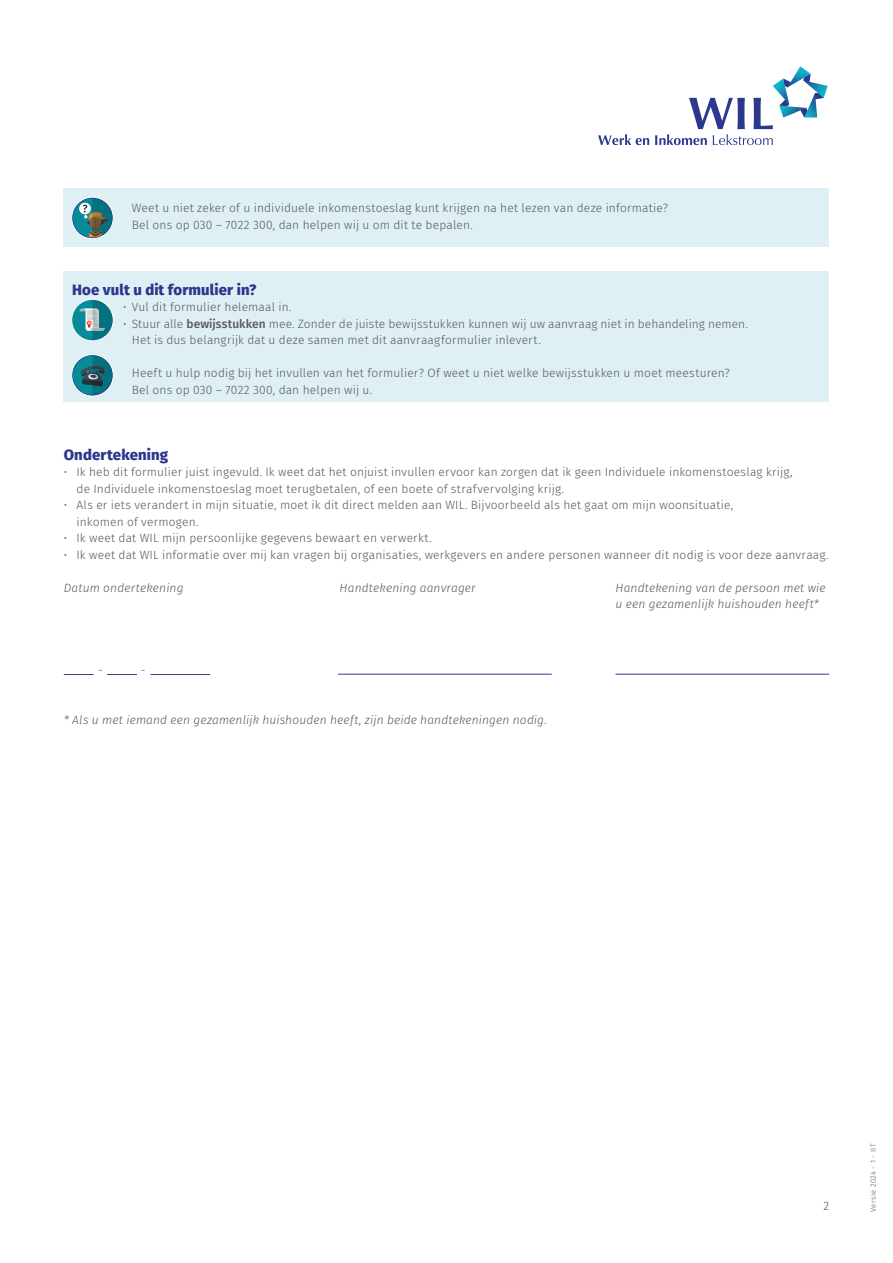
<style>
.page{position:relative;width:893px;height:1263px;background:#fff}
.page>*{position:absolute;margin:0;border:0;box-sizing:border-box;transform-origin:0 0}
.Subkop_Fira_extrabold_kap_10-15{font:800 15px "Fira Sans";letter-spacing:.01em;color:#2b388c}
.Body_Fira_light_9-15{font:300 12px/16.5px "Fira Sans";letter-spacing:.01em;color:#57585a}
.Body_Fira_light_9-15-2{font:italic 300 12px/16.5px "Fira Sans";letter-spacing:.01em;color:#57585a}
.t1{font:300 7.5px "Fira Sans";letter-spacing:.045em;color:#57585a}
.s1{font-weight:500}
</style>
<div class="page">
<div style="left:64px;top:271px;width:765px;height:131px;background:#dff0f4"></div>
<hr style="left:338px;top:674px;width:214px;height:1px;background:#2b388c">
<hr style="left:64px;top:674px;width:30px;height:1px;background:#2b388c">
<hr style="left:107px;top:674px;width:30px;height:1px;background:#2b388c">
<hr style="left:151px;top:674px;width:59px;height:1px;background:#2b388c">
<hr style="left:615px;top:674px;width:214px;height:1px;background:#2b388c">
<div style="left:64px;top:188px;width:765px;height:59px;background:#dff0f4"></div>
<div style="left:72px;top:300px;width:41px;height:40px;background:#068b99;border-radius:50%"></div>
<svg style="left:80px;top:300px;width:32px;height:40px"></svg>
<div style="left:71px;top:299px;width:43px;height:42px;border:1px solid #fff;border-radius:50%"></div>
<svg style="left:72px;top:355px;width:41px;height:41px"></svg>
<div style="left:73px;top:356px;width:39px;height:39px;background:#068b99;border-radius:50%"></div>
<svg style="left:81px;top:356px;width:31px;height:39px"></svg>
<div style="left:71px;top:354px;width:43px;height:43px;border:1px solid #fff;border-radius:50%"></div>
<svg style="left:72px;top:197px;width:41px;height:42px"></svg>
<div style="left:73px;top:198px;width:39px;height:39px;background:#068b99;border-radius:50%"></div>
<div style="left:79px;top:203px;width:12px;height:11px;background:#fff;border-radius:50%"></div>
<svg style="left:83px;top:198px;width:29px;height:40px"></svg>
<div style="left:71px;top:197px;width:43px;height:42px;border:1px solid #fff;border-radius:50%"></div>
<svg style="left:598px;top:134px;width:51px;height:11px"></svg>
<svg style="left:655px;top:66px;width:173px;height:79px"></svg>
<p class="Body_Fira_light_9-15" style="left:132px;top:200px;width:538px">Weet u niet zeker of u individuele inkomenstoeslag kunt krijgen na het lezen van deze informatie?</p>
<p class="Body_Fira_light_9-15" style="left:132px;top:216px;width:343px">Bel ons op 030 – 7022 300, dan helpen wij u om dit te bepalen.</p>
<p class="Subkop_Fira_extrabold_kap_10-15" style="left:72px;top:277px;width:186px">Hoe vult u dit formulier in?</p>
<p class="Body_Fira_light_9-15" style="left:123px;top:299px;width:170px">• Vul dit formulier helemaal in.</p>
<p class="Body_Fira_light_9-15" style="left:132px;top:315px;width:618px;text-indent:-9px">• Stuur alle <span class="s1">bewijsstukken</span> mee. Zonder de juiste bewijsstukken kunnen wij uw aanvraag niet in behandeling nemen.<br>Het is dus belangrijk dat u deze samen met dit aanvraagformulier inlevert.</p>
<p class="Body_Fira_light_9-15" style="left:132px;top:365px;width:600px">Heeft u hulp nodig bij het invullen van het formulier? Of weet u niet welke bewijsstukken u moet meesturen?</p>
<p class="Body_Fira_light_9-15" style="left:132px;top:381px;width:242px">Bel ons op 030 – 7022 300, dan helpen wij u.</p>
<p class="Subkop_Fira_extrabold_kap_10-15" style="left:64px;top:442px;width:106px">Ondertekening</p>
<p class="Body_Fira_light_9-15" style="left:77px;top:464px;width:718px;text-indent:-13px">• Ik heb dit formulier juist ingevuld. Ik weet dat het onjuist invullen ervoor kan zorgen dat ik geen Individuele inkomenstoeslag krijg, de Individuele inkomenstoeslag moet terugbetalen, of een boete of strafvervolging krijg.</p>
<p class="Body_Fira_light_9-15" style="left:77px;top:497px;width:658px;text-indent:-13px">• Als er iets verandert in mijn situatie, moet ik dit direct melden aan WIL. Bijvoorbeeld als het gaat om mijn woonsituatie, inkomen of vermogen.</p>
<p class="Body_Fira_light_9-15" style="left:64px;top:530px;width:370px">• Ik weet dat WIL mijn persoonlijke gegevens bewaart en verwerkt.</p>
<p class="Body_Fira_light_9-15" style="left:64px;top:546px;width:766px">• Ik weet dat WIL informatie over mij kan vragen bij organisaties, werkgevers en andere personen wanneer dit nodig is voor deze aanvraag.</p>
<p class="Body_Fira_light_9-15-2" style="left:64px;top:579px;width:121px">Datum ondertekening</p>
<p class="Body_Fira_light_9-15-2" style="left:98px;top:662px;width:6px">-</p>
<p class="Body_Fira_light_9-15-2" style="left:141px;top:662px;width:6px">-</p>
<p class="Body_Fira_light_9-15-2" style="left:340px;top:579px;width:138px">Handtekening aanvrager</p>
<p class="Body_Fira_light_9-15-2" style="left:615px;top:579px;width:212px">Handtekening van de persoon met wie u een gezamenlijk huishouden heeft*</p>
<p class="Body_Fira_light_9-15-2" style="left:64px;top:711px;width:485px">* Als u met iemand een gezamenlijk huishouden heeft, zijn beide handtekeningen nodig.</p>
<p class="Body_Fira_light_9-15" style="left:823px;top:1198px;width:7px">2</p>
<p class="t1" style="left:868px;top:1212px;width:70px;rotate:-90deg">Versie 2024 - 1 - IIT</p>
</div>
